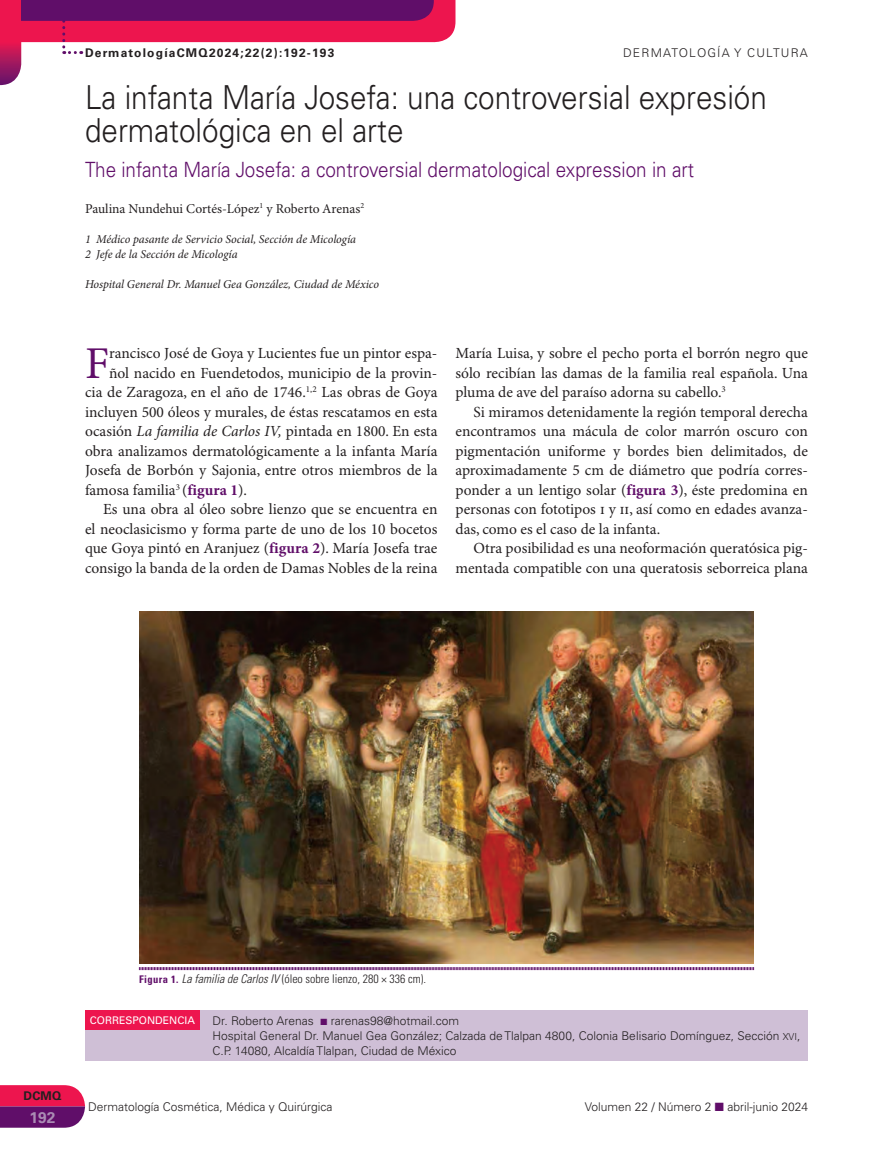
<style>
.page{position:relative;width:893px;height:1149px;background:#fff}
.page>*{position:absolute;margin:0;border:0;box-sizing:border-box;transform-origin:0 0}
.t1{font:45.45px "Minion Pro";color:#600e69}
.t2{font:300 33px/33px "Univers LT Std";color:#231f20;scale:.9 1}
.t3{font:300 21px "Univers LT Std";color:#600e69;scale:.9 1}
.t4{font:15.45px/19.5px "Minion Pro";color:#231f20;text-align:justify}
.t5{font:700 15.45px "Univers LT Std";color:#aa8cb4}
.t6{font:13.5px "Minion Pro";letter-spacing:.005em;color:#231f20}
.t7{font:300 12px/15px "Univers LT Std";color:#231f20}
.t8{font:italic 12px/15px "Minion Pro";letter-spacing:-.005em;color:#231f20}
.t9{font:300 condensed 12px "Univers LT Std";color:#231f20}
.t10{font:700 12px "Univers LT Std";letter-spacing:.1em;color:#231f20}
.t11{font:300 12px "Univers LT Std";letter-spacing:.1em;color:#231f20}
.t12{font:10.5px "Univers LT Std";color:#fff}
.s1{font-style:italic}
.s2{font-weight:700;color:#600e69}
.s3{font-weight:700;font-size:10.5px;color:#600e69}
.s4{color:#600e69}
.s5{font-family:"Univers LT Std Light SC800";font-weight:400;font-size:9.6px}
</style>
<div class="page">
<svg style="left:0;top:0;width:455px;height:85px"></svg>
<svg style="left:0;top:1085px;width:85px;height:42px;background:#ac1e64"></svg>
<div style="left:0;top:0;width:21px;height:42px;background:#ed154e"></div>
<div style="left:85px;top:1010px;width:723px;height:50px;background:#cfbfd6"></div>
<div style="left:85px;top:1010px;width:115px;height:19px;background:#ed154e"></div>
<svg style="left:139px;top:967px;width:615px;height:3px;background:#97629d"></svg>
<img style="left:139px;top:611px;width:615px;height:352px">
<p class="t10" style="left:85px;top:46px;width:251px">DermatologíaCMQ2024;22(2):192-193</p>
<p class="t11" style="left:623px;top:46px;width:186px">DERMATOLOGÍA Y CULTURA</p>
<h2 class="t2" style="left:85px;top:81px;width:759px">La infanta María Josefa: una controversial expresión dermatológica en el arte</h2>
<h3 class="t3" style="left:85px;top:156px;width:678px">The infanta María Josefa: a controversial dermatological expression in art</h3>
<p class="t6" style="left:85px;top:200px;width:281px">Paulina Nundehui Cortés-López<sup>1</sup> y Roberto Arenas<sup>2</sup></p>
<p class="t8" style="left:85px;top:231px;width:273px">1 Médico pasante de Servicio Social, Sección de Micología<br>2 Jefe de la Sección de Micología</p>
<p class="t8" style="left:85px;top:276px;width:295px">Hospital General Dr. Manuel Gea González, Ciudad de México</p>
<h1 class="t1" style="left:85px;top:336px;width:26px">F</h1>
<p class="t4" style="left:109px;top:344px;width:330px">rancisco José de Goya y Lucientes fue un pintor espa-</p>
<p class="t4" style="left:109px;top:363px;width:330px">ñol nacido en Fuendetodos, municipio de la provin-</p>
<p class="t4" style="left:85px;top:383px;width:354px">cia de Zaragoza, en el año de 1746.<sup>1,2</sup> Las obras de Goya</p>
<p class="t4" style="left:85px;top:402px;width:354px">incluyen 500 óleos y murales, de éstas rescatamos en esta</p>
<p class="t4" style="left:85px;top:422px;width:354px">ocasión <span class="s1">La familia de Carlos IV,</span> pintada en 1800. En esta</p>
<p class="t4" style="left:85px;top:441px;width:354px">obra analizamos dermatológicamente a la infanta María</p>
<p class="t4" style="left:85px;top:461px;width:354px">Josefa de Borbón y Sajonia, entre otros miembros de la</p>
<p class="t4" style="left:85px;top:480px;width:163px">famosa familia<sup>3</sup> (<span class="s2">figura 1</span>).</p>
<p class="t4" style="left:103px;top:500px;width:336px">Es una obra al óleo sobre lienzo que se encuentra en</p>
<p class="t4" style="left:85px;top:519px;width:354px">el neoclasicismo y forma parte de uno de los 10 bocetos</p>
<p class="t4" style="left:85px;top:539px;width:354px">que Goya pintó en Aranjuez (<span class="s2">figura 2</span>). María Josefa trae</p>
<p class="t4" style="left:85px;top:558px;width:354px">consigo la banda de la orden de Damas Nobles de la reina</p>
<p class="t4" style="left:455px;top:344px;width:354px">María Luisa, y sobre el pecho porta el borrón negro que sólo recibían las damas de la familia real española. Una pluma de ave del paraíso adorna su cabello.<sup>3</sup></p>
<p class="t4" style="left:455px;top:402px;width:354px;text-indent:18px">Si miramos detenidamente la región temporal derecha encontramos una mácula de color marrón oscuro con pigmentación uniforme y bordes bien delimitados, de aproximadamente 5 cm de diámetro que podría corres&shy;ponder a un lentigo solar (<span class="s2">figura 3</span>), éste predomina en personas con fototipos i y ii, así como en edades avanza&shy;das, como es el caso de la infanta.</p>
<p class="t4" style="left:455px;top:539px;width:354px;text-align:right">Otra posibilidad es una neoformación queratósica pig&shy;mentada compatible con una queratosis seborreica plana</p>
<p class="t10" style="left:23px;top:1088px;width:40px">DCMQ</p>
<p class="t5" style="left:29px;top:1107px;width:28px">192</p>
<p class="t9" style="left:139px;top:971px;width:289px"><span class="s3">Figura 1.</span> <span class="s1">La familia de Carlos IV</span> (óleo sobre lienzo, 280 × 336 cm).</p>
<p class="t12" style="left:90px;top:1013px;width:107px">CORRESPONDENCIA</p>
<p class="t7" style="left:213px;top:1013px;width:589px">Dr. Roberto Arenas <span class="s4">■</span> rarenas98@hotmail.com<br>Hospital General Dr. Manuel Gea González; Calzada de Tlalpan 4800, Colonia Belisario Domínguez, Sección <span class="s5">xvi</span>,<br>C.P. 14080, Alcaldía Tlalpan, Ciudad de México</p>
<p class="t7" style="left:88px;top:1098px;width:246px">Dermatología Cosmética, Médica y Quirúrgica</p>
<p class="t7" style="left:585px;top:1098px;width:225px">Volumen 22 / Número 2 <span class="s4">■</span> abril-junio 2024</p>
</div>
